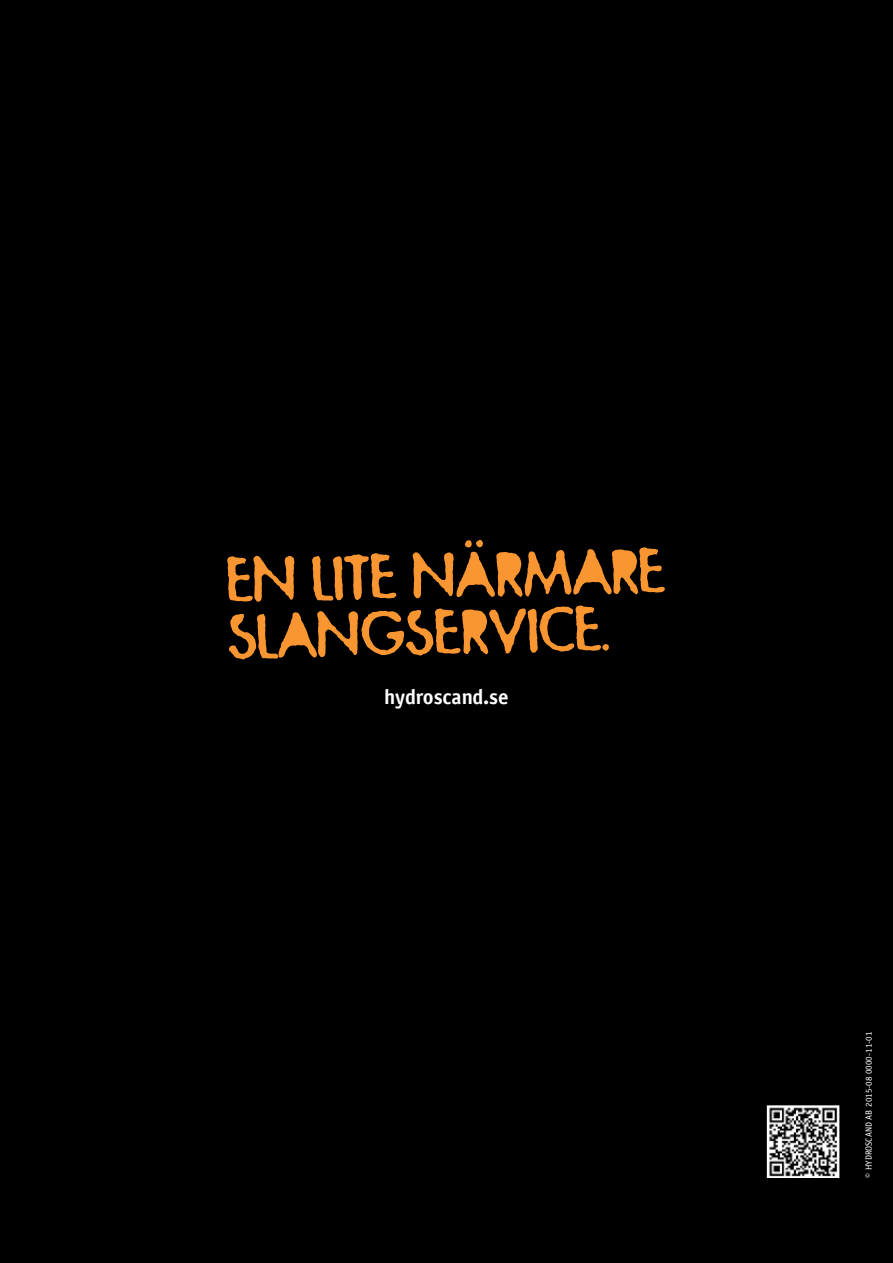
<style>
.page{position:relative;width:893px;height:1263px;background:#000}
.page>*{position:absolute;margin:0;border:0;box-sizing:border-box;transform-origin:0 0}
.t1{font:68.1px/56.7px "Flyerfonts All Ages";color:#f99631}
.t2{font:700 21px "Officina Sans LT";color:#fff}
.t3{font:9px "Officina Sans LT";color:#fff}
</style>
<div class="page">
<img style="left:770px;top:1108px;width:66px;height:67px">
<div style="left:767px;top:1105px;width:72px;height:73px;border:2px solid #fff"></div>
<h1 class="t1" style="left:226px;top:549px;width:441px;rotate:-1deg">EN LITE NÄRMARE<br>SLANGSERVICE.</h1>
<h2 class="t2" style="left:384px;top:684px;width:126px">hydroscand.se</h2>
<p class="t3" style="left:863px;top:1178px;width:148px;rotate:-90deg">© HYDROSCAND AB 2015-08 0000-11-01</p>
</div>
